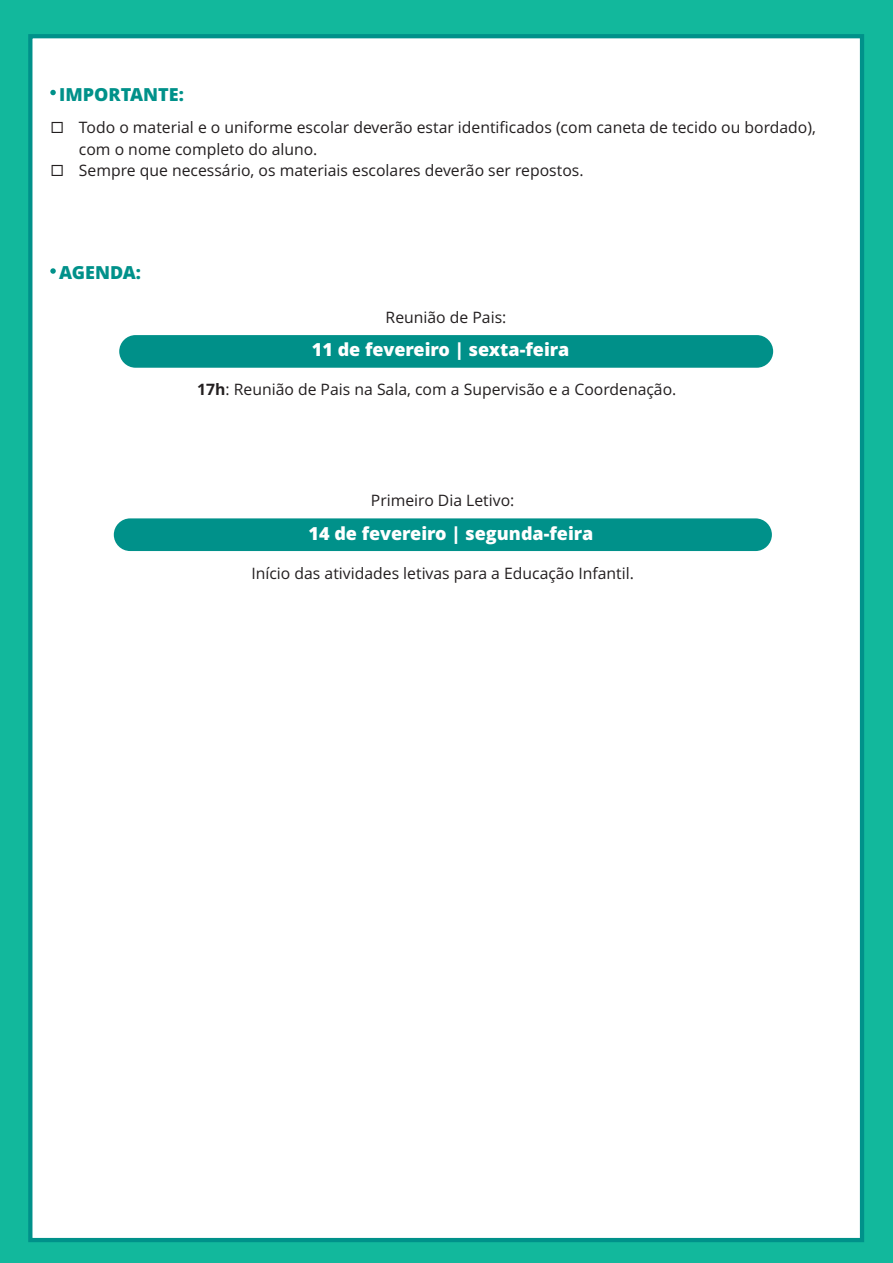
<style>
.page{position:relative;width:893px;height:1263px;background:#12b89c}
.page>*{position:absolute;margin:0;border:0;box-sizing:border-box;transform-origin:0 0}
.t1{font:800 18px "Open Sans";color:#fff}
.t2{font:800 18px "Open Sans";color:#00918a}
.t3{font:15.75px/21.5px "Open Sans";color:#231f20}
.s1{font-weight:700}
</style>
<div class="page">
<div style="left:28px;top:34px;width:836px;height:1208px;background:#fff"></div>
<div style="left:114px;top:518px;width:658px;height:33px;background:#00918a;border-radius:16px"></div>
<svg style="left:50px;top:90px;width:6px;height:5px"></svg>
<svg style="left:50px;top:268px;width:6px;height:6px"></svg>
<div style="left:119px;top:335px;width:654px;height:33px;background:#009089;border-radius:16px"></div>
<p class="t2" style="left:59px;top:87px;width:126px">IMPORTANTE:</p>
<p class="t3" style="left:79px;top:118px;width:738px;text-indent:-29px">◻ Todo o material e o uniforme escolar deverão estar identificados (com caneta de tecido ou bordado), com o nome completo do aluno.</p>
<p class="t3" style="left:50px;top:161px;width:535px">◻ Sempre que necessário, os materiais escolares deverão ser repostos.</p>
<p class="t2" style="left:59px;top:265px;width:84px">AGENDA:</p>
<p class="t3" style="left:386px;top:308px;width:122px">Reunião de Pais:</p>
<p class="t1" style="left:312px;top:342px;width:259px">11 de fevereiro | sexta-feira</p>
<p class="t3" style="left:197px;top:380px;width:481px"><span class="s1">17h</span>: Reunião de Pais na Sala, com a Supervisão e a Coordenação.</p>
<p class="t3" style="left:371px;top:491px;width:145px">Primeiro Dia Letivo:</p>
<p class="t1" style="left:309px;top:526px;width:286px">14 de fevereiro | segunda-feira</p>
<p class="t3" style="left:251px;top:564px;width:384px">Início das atividades letivas para a Educação Infantil.</p>
</div>
